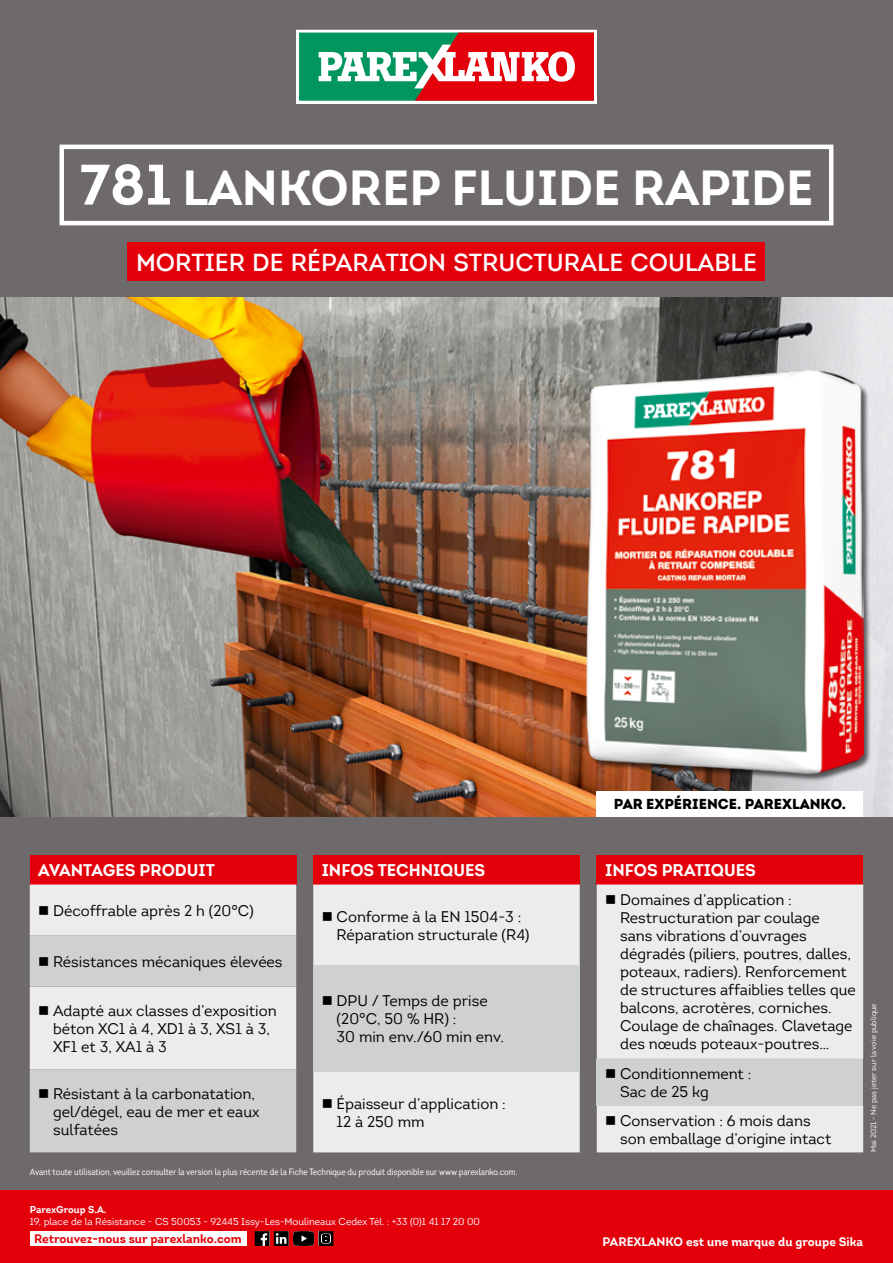
<style>
.page{position:relative;width:893px;height:1263px;background:#6e696b}
.page>*{position:absolute;margin:0;border:0;box-sizing:border-box;transform-origin:0 0}
.t1{font:700 48px "Intro";color:#fff}
.t2{font:600 24px "Intro";color:#fff}
.t3{font:700 16.5px "Intro";color:#fff}
.t4{font:15px/18px "Intro";color:#000}
.t5{font:900 14.4px "Intro";color:#000}
.t6{font:700 12px "Intro";color:#fff}
.t7{font:700 12px "Intro";color:#e3000b}
.t8{font:9.75px "Intro";color:#fff}
.t9{font:700 9.75px "Intro";color:#fff}
.t10{font:9px "Intro Cond";color:#fff}
.t11{font:7.5px "Intro";color:#fff}
.s1{font-size:57px}
</style>
<div class="page">
<div style="left:0;top:1191px;width:893px;height:72px;background:#e3000b"></div>
<img style="left:0;top:298px;width:893px;height:518px">
<div style="left:313px;top:855px;width:267px;height:29px;background:#e3000b"></div>
<div style="left:313px;top:884px;width:267px;height:268px;background:#ececec"></div>
<div style="left:313px;top:965px;width:267px;height:106px;background:#cfd0d0"></div>
<div style="left:597px;top:855px;width:266px;height:29px;background:#e3000b"></div>
<div style="left:597px;top:884px;width:266px;height:268px;background:#ececec"></div>
<div style="left:597px;top:1059px;width:266px;height:47px;background:#cfd0d0"></div>
<div style="left:30px;top:855px;width:266px;height:29px;background:#e3000b"></div>
<div style="left:30px;top:884px;width:266px;height:51px;background:#ececec"></div>
<svg style="left:30px;top:935px;width:266px;height:217px;background:#d9dada"></svg>
<svg style="left:296px;top:30px;width:301px;height:73px;background:#a37f71"></svg>
<div style="left:30px;top:1231px;width:217px;height:15px;background:#fff"></div>
<svg style="left:255px;top:1231px;width:78px;height:15px"></svg>
<div style="left:60px;top:145px;width:773px;height:80px;border:4px solid #fff"></div>
<div style="left:597px;top:791px;width:266px;height:25px;background:#fff"></div>
<div style="left:128px;top:242px;width:637px;height:39px;background:#e3000b"></div>
<div style="left:588px;top:371px;width:284px;height:410px;background:#000;opacity:.6"></div>
<img style="left:587px;top:370px;width:276px;height:404px">
<svg style="left:323px;top:912px;width:9px;height:8px"></svg>
<svg style="left:323px;top:1099px;width:9px;height:8px"></svg>
<svg style="left:606px;top:895px;width:9px;height:9px"></svg>
<svg style="left:606px;top:1116px;width:9px;height:8px"></svg>
<svg style="left:40px;top:906px;width:8px;height:8px"></svg>
<svg style="left:40px;top:957px;width:8px;height:8px"></svg>
<svg style="left:39px;top:1006px;width:9px;height:8px"></svg>
<svg style="left:39px;top:1089px;width:9px;height:8px"></svg>
<h1 class="t1" style="left:79px;top:157px;width:736px"><span class="s1">781</span> LANKOREP FLUIDE RAPIDE</h1>
<h2 class="t2" style="left:136px;top:247px;width:622px">MORTIER DE RÉPARATION STRUCTURALE COULABLE</h2>
<p class="t3" style="left:38px;top:859px;width:178px">AVANTAGES PRODUIT</p>
<p class="t4" style="left:53px;top:901px;width:202px">Décoffrable après 2 h (20°C)</p>
<p class="t4" style="left:53px;top:952px;width:231px">Résistances mécaniques élevées</p>
<p class="t4" style="left:53px;top:1001px;width:225px">Adapté aux classes d’exposition béton XC1 à 4, XD1 à 3, XS1 à 3,<br>XF1 et 3, XA1 à 3</p>
<p class="t4" style="left:53px;top:1084px;width:208px">Résistant à la carbonatation, gel/dégel, eau de mer et eaux sulfatées</p>
<p class="t3" style="left:322px;top:859px;width:165px">INFOS TECHNIQUES</p>
<p class="t4" style="left:337px;top:907px;width:194px">Conforme à la EN 1504-3 :<br>Réparation structurale (R4)</p>
<p class="t4" style="left:337px;top:992px;width:169px">DPU / Temps de prise (20°C, 50 % HR) :<br>30 min env./60 min env.</p>
<p class="t4" style="left:337px;top:1094px;width:171px">Épaisseur d’application :<br>12 à 250 mm</p>
<p class="t10" style="left:30px;top:1166px;width:489px">Avant toute utilisation, veuillez consulter la version la plus récente de la Fiche Technique du produit disponible sur www.parexlanko.com.</p>
<p class="t9" style="left:30px;top:1203px;width:78px">ParexGroup S.A.</p>
<p class="t8" style="left:30px;top:1215px;width:452px">19, place de la Résistance - CS 50053 - 92445 Issy-Les-Moulineaux Cedex Tél. : +33 (0)1 41 17 20 00</p>
<p class="t7" style="left:34px;top:1231px;width:209px">Retrouvez-nous sur parexlanko.com</p>
<p class="t5" style="left:614px;top:794px;width:234px">PAR EXPÉRIENCE. PAREXLANKO.</p>
<p class="t3" style="left:605px;top:859px;width:152px">INFOS PRATIQUES</p>
<p class="t4" style="left:620px;top:891px;width:237px">Domaines d’application :<br>Restructuration par coulage<br>sans vibrations d’ouvrages dégradés (piliers, poutres, dalles, poteaux, radiers). Renforcement de structures affaiblies telles que balcons, acrotères, corniches.<br>Coulage de chaînages. Clavetage des nœuds poteaux-poutres…</p>
<p class="t4" style="left:620px;top:1065px;width:133px">Conditionnement :<br>Sac de 25 kg</p>
<p class="t4" style="left:620px;top:1111px;width:213px">Conservation : 6 mois dans son emballage d’origine intact</p>
<p class="t11" style="left:869px;top:1152px;width:150px;rotate:-90deg">Mai 2021 - Ne pas jeter sur la voie publique</p>
<p class="t6" style="left:603px;top:1234px;width:262px">PAREXLANKO est une marque du groupe Sika</p>
</div>
